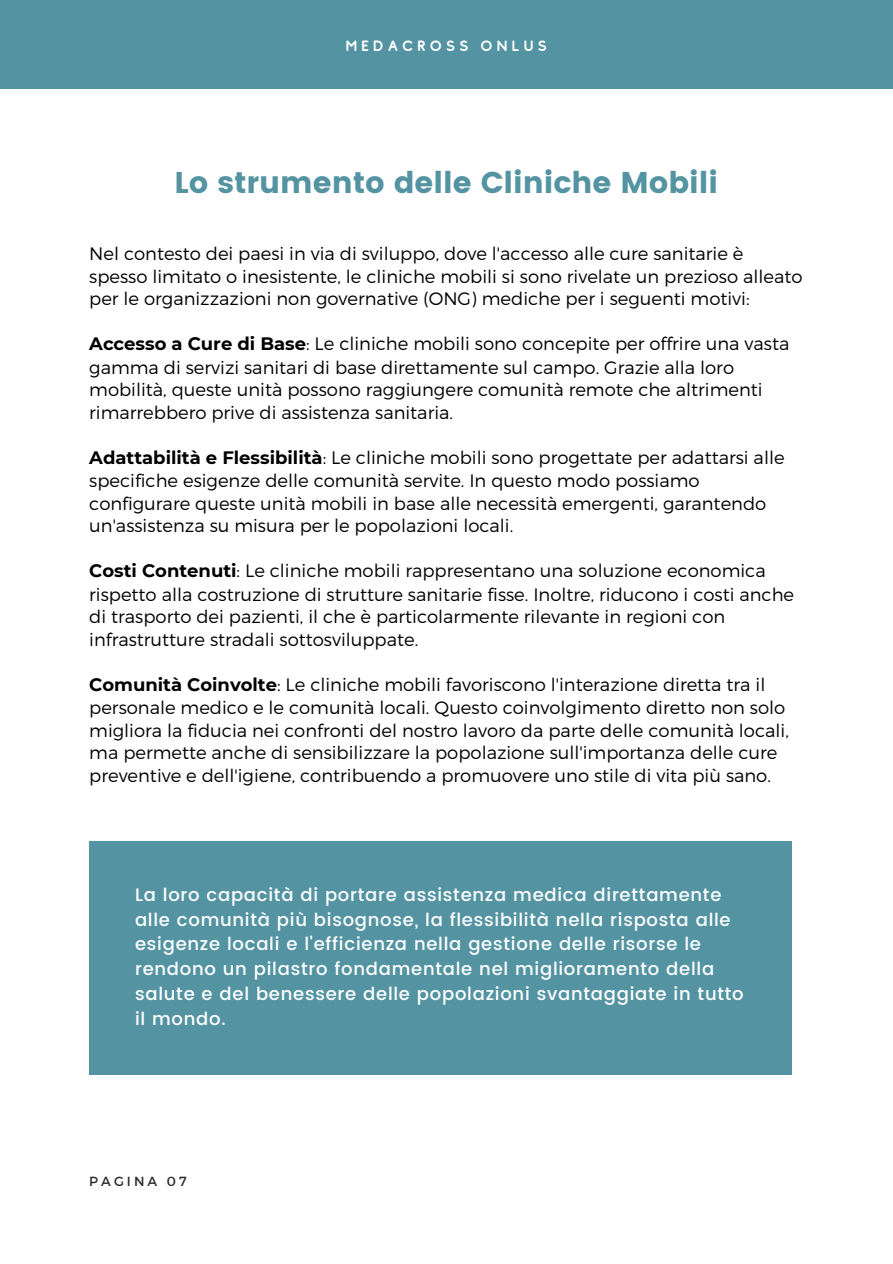
<style>
.page{position:relative;width:893px;height:1264px;background:#fff}
.page>*{position:absolute;margin:0;border:0;box-sizing:border-box;transform-origin:0 0}
.t1{font:30px "Poppins";color:#5494a2}
.t2{font:300 18px/22.8px "Montserrat";color:#000001}
.t3{font:500 18px/24.8px "Poppins";letter-spacing:.04em;color:#fff}
.t4{font:15px "Comodo";letter-spacing:.23em;color:#fff}
.t5{font:13.2px "Montserrat";letter-spacing:.23em;color:#2a2a2a}
.s1{font-weight:700}
</style>
<div class="page">
<div style="left:0;top:0;width:892px;height:89px;background:#5494a2"></div>
<div style="left:89px;top:841px;width:703px;height:234px;background:#5494a2"></div>
<p class="t4" style="left:345px;top:37px;width:203px">MEDACROSS ONLUS</p>
<h1 class="t1" style="left:174px;top:165px;width:545px">Lo strumento delle Cliniche Mobili</h1>
<p class="t2" style="left:89px;top:241px;width:714px">Nel contesto dei paesi in via di sviluppo, dove l'accesso alle cure sanitarie è spesso limitato o inesistente, le cliniche mobili si sono rivelate un prezioso alleato per le organizzazioni non governative (ONG) mediche per i seguenti motivi:</p>
<p class="t2" style="left:89px;top:331px;width:701px"><span class="s1">Accesso a Cure di Base</span>: Le cliniche mobili sono concepite per offrire una vasta gamma di servizi sanitari di base direttamente sul campo. Grazie alla loro mobilità, queste unità possono raggiungere comunità remote che altrimenti rimarrebbero prive di assistenza sanitaria.</p>
<p class="t2" style="left:89px;top:445px;width:696px"><span class="s1">Adattabilità e Flessibilità</span>: Le cliniche mobili sono progettate per adattarsi alle specifiche esigenze delle comunità servite. In questo modo possiamo configurare queste unità mobili in base alle necessità emergenti, garantendo un'assistenza su misura per le popolazioni locali.</p>
<p class="t2" style="left:89px;top:558px;width:706px"><span class="s1">Costi Contenuti</span>: Le cliniche mobili rappresentano una soluzione economica rispetto alla costruzione di strutture sanitarie fisse. Inoltre, riducono i costi anche di trasporto dei pazienti, il che è particolarmente rilevante in regioni con infrastrutture stradali sottosviluppate.</p>
<p class="t2" style="left:89px;top:672px;width:701px"><span class="s1">Comunità Coinvolte</span>: Le cliniche mobili favoriscono l'interazione diretta tra il personale medico e le comunità locali. Questo coinvolgimento diretto non solo migliora la fiducia nei confronti del nostro lavoro da parte delle comunità locali, ma permette anche di sensibilizzare la popolazione sull'importanza delle cure preventive e dell'igiene, contribuendo a promuovere uno stile di vita più sano.</p>
<p class="t3" style="left:135px;top:882px;width:610px">La loro capacità di portare assistenza medica direttamente alle comunità più bisognose, la flessibilità nella risposta alle esigenze locali e l'efficienza nella gestione delle risorse le rendono un pilastro fondamentale nel miglioramento della salute e del benessere delle popolazioni svantaggiate in tutto il mondo.</p>
<p class="t5" style="left:89px;top:1172px;width:99px">PAGINA 07</p>
</div>
